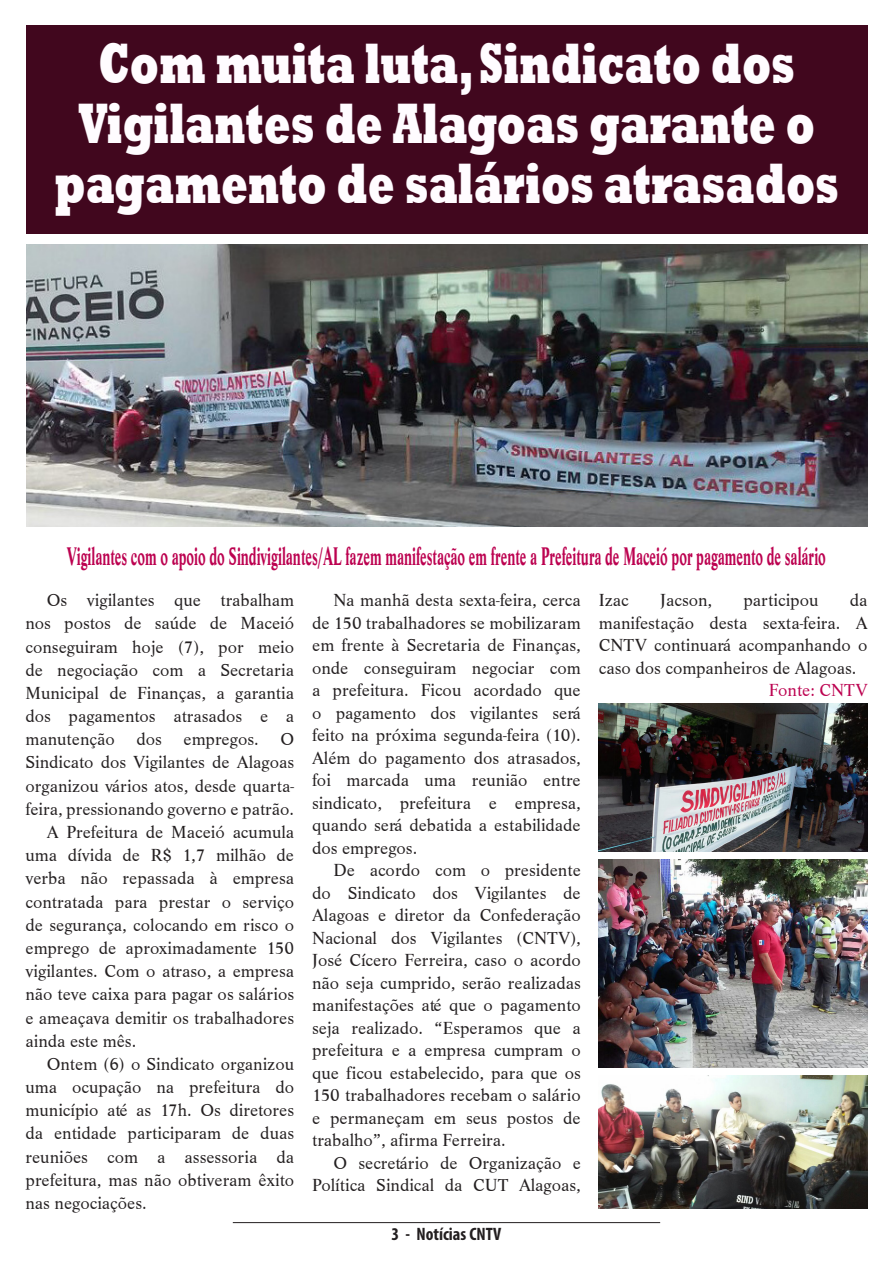
<style>
.page{position:relative;width:893px;height:1263px;background:#fff}
.page>*{position:absolute;margin:0;border:0;box-sizing:border-box;transform-origin:0 0}
.t1{font:800 58.5px/60px "Rockwell";color:#fffcff;text-align:center;scale:.67 1}
.t2{font:700 26.25px "Life T";color:#bc0250;scale:.57 1}
.t3{font:18px/22.5px "Life T";color:#231f20;text-align:justify}
.t4{font:700 condensed 18px "Myriad Pro";color:#231f20}
.t5{font:18px "Life T";color:#bc0250}
</style>
<div class="page">
<hr style="left:233px;top:1222px;width:427px;height:1px;background:#231f20">
<img style="left:26px;top:244px;width:841px;height:282px">
<img style="left:599px;top:704px;width:268px;height:147px">
<img style="left:599px;top:859px;width:268px;height:208px">
<img style="left:599px;top:1075px;width:268px;height:134px">
<div style="left:26px;top:26px;width:841px;height:208px;background:#41071e"></div>
<p class="t1" style="left:54px;top:34px;width:1173px">Com muita luta, Sindicato dos<br>Vigilantes de Alagoas garante o pagamento de salários atrasados</p>
<p class="t2" style="left:67px;top:541px;width:1333px">Vigilantes com o apoio do Sindivigilantes/AL fazem manifestação em frente a Prefeitura de Maceió por pagamento de salário</p>
<p class="t3" style="left:312px;top:589px;width:270px;text-indent:21px">Na manhã desta sexta-feira, cerca de 150 trabalhadores se mobilizaram em frente à Secretaria de Finanças, onde conseguiram negociar com a prefeitura. Ficou acordado que o pagamento dos vigilantes será feito na próxima segunda-feira (10).<br>Além do pagamento dos atrasados, foi marcada uma reunião entre sindicato, prefeitura e empresa, quando será debatida a estabilidade dos empregos.</p>
<p class="t3" style="left:312px;top:859px;width:270px;text-indent:21px">De acordo com o presidente do Sindicato dos Vigilantes de Alagoas e diretor da Confederação Nacional dos Vigilantes (CNTV), José Cícero Ferreira, caso o acordo não seja cumprido, serão realizadas manifestações até que o pagamento seja realizado. “Esperamos que a prefeitura e a empresa cumpram o que ficou estabelecido, para que os 150 trabalhadores recebam o salário e permaneçam em seus postos de trabalho”, afirma Ferreira.</p>
<p class="t3" style="left:312px;top:1152px;width:270px;text-align:right">O secretário de Organização e<br>Política Sindical da CUT Alagoas,</p>
<p class="t3" style="left:26px;top:589px;width:270px;line-height:23.2px;text-indent:21px">Os vigilantes que trabalham nos postos de saúde de Maceió conseguiram hoje (7), por meio de negociação com a Secretaria Municipal de Finanças, a garantia dos pagamentos atrasados e a manutenção dos empregos. O Sindicato dos Vigilantes de Alagoas organizou vários atos, desde quarta&shy;feira, pressionando governo e patrão.</p>
<p class="t3" style="left:26px;top:821px;width:270px;line-height:23.2px;text-indent:21px">A Prefeitura de Maceió acumula uma dívida de R$ 1,7 milhão de verba não repassada à empresa contratada para prestar o serviço de segurança, colocando em risco o emprego de aproximadamente 150 vigilantes. Com o atraso, a empresa não teve caixa para pagar os salários e ameaçava demitir os trabalhadores ainda este mês.</p>
<p class="t3" style="left:26px;top:1052px;width:270px;line-height:23.2px;text-indent:21px">Ontem (6) o Sindicato organizou uma ocupação na prefeitura do município até as 17h. Os diretores da entidade participaram de duas reuniões com a assessoria da prefeitura, mas não obtiveram êxito nas negociações.</p>
<p class="t3" style="left:599px;top:589px;width:270px;text-indent:251px">da manifestação desta sexta-feira. A CNTV continuará acompanhando o caso dos companheiros de Alagoas.</p>
<p class="t5" style="left:769px;top:680px;width:100px">Fonte: CNTV</p>
<p class="t3" style="left:599px;top:589px;width:32px">Izac</p>
<p class="t3" style="left:660px;top:589px;width:54px">Jacson,</p>
<p class="t3" style="left:743px;top:589px;width:77px">participou</p>
<p class="t4" style="left:392px;top:1223px;width:111px">3 - Notícias CNTV</p>
</div>
